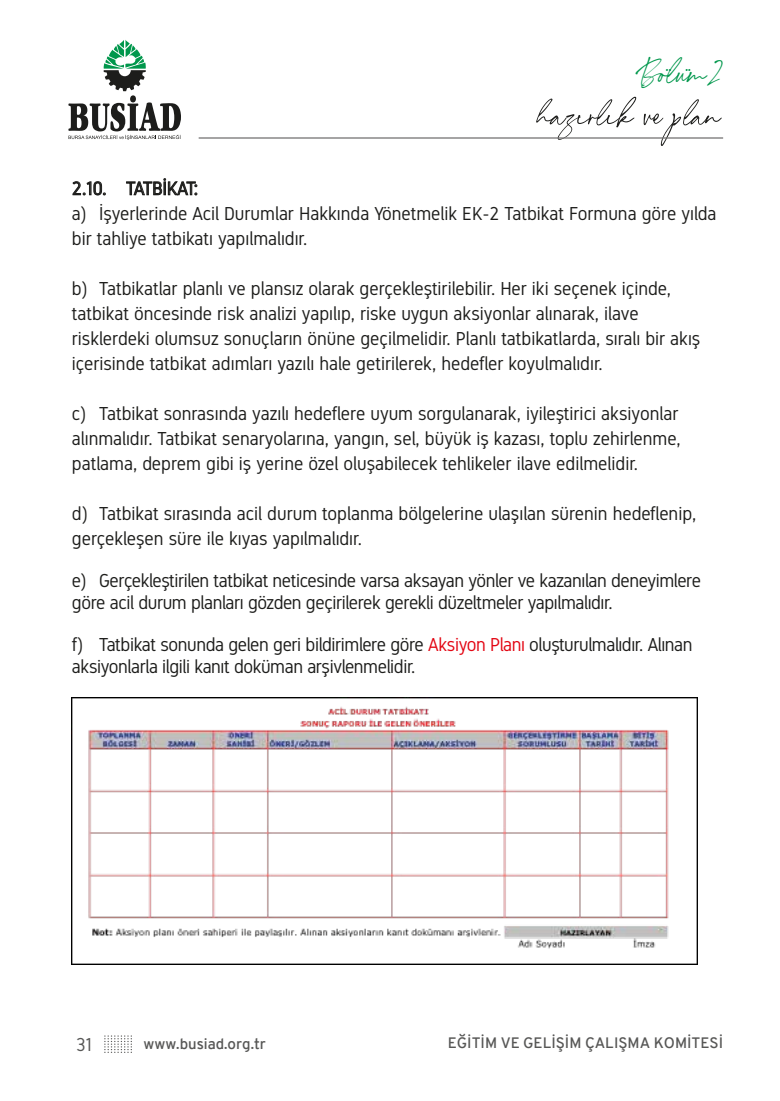
<style>
.page{position:relative;width:780px;height:1101px;background:#fff}
.page>*{position:absolute;margin:0;border:0;box-sizing:border-box;transform-origin:0 0}
.t1{font:32.5px "Annette Bradford DEMO";color:#00974c}
.t2{font:18.75px/25px "Gidole";color:#1d1d1b}
.t3{font:18.75px/21.2px "Gidole";letter-spacing:-.02em;color:#1d1d1b}
.t4{font:18.75px "Gidole";color:#575756}
.t5{font:15px "Overpass";color:#575756}
.s1{color:#e30613}
</style>
<div class="page">
<svg style="left:72px;top:181px;width:34px;height:15px"></svg>
<svg style="left:126px;top:178px;width:72px;height:18px"></svg>
<svg style="left:104px;top:1035px;width:28px;height:17px"></svg>
<svg style="left:68px;top:40px;width:113px;height:100px"></svg>
<svg style="left:536px;top:97px;width:100px;height:43px"></svg>
<svg style="left:643px;top:99px;width:78px;height:47px"></svg>
<hr style="left:199px;top:137px;width:524px;height:2px;background:#706f6f">
<img style="left:71px;top:697px;width:626px;height:267px">
<h1 class="t1" style="left:635px;top:55px;width:87px">Bolum2</h1>
<h1 class="t1" style="left:669px;top:42px;width:25px">.. ..</h1>
<p class="t2" style="left:72px;top:176px;width:646px">2.10. TATBİKAT:<br>a) İşyerlerinde Acil Durumlar Hakkında Yönetmelik EK-2 Tatbikat Formuna göre yılda bir tahliye tatbikatı yapılmalıdır.</p>
<p class="t2" style="left:72px;top:276px;width:630px">b) Tatbikatlar planlı ve plansız olarak gerçekleştirilebilir. Her iki seçenek içinde, tatbikat öncesinde risk analizi yapılıp, riske uygun aksiyonlar alınarak, ilave risklerdeki olumsuz sonuçların önüne geçilmelidir. Planlı tatbikatlarda, sıralı bir akış içerisinde tatbikat adımları yazılı hale getirilerek, hedefler koyulmalıdır.</p>
<p class="t2" style="left:72px;top:401px;width:610px;text-align:justify">c) Tatbikat sonrasında yazılı hedeflere uyum sorgulanarak, iyileştirici aksiyonlar alınmalıdır. Tatbikat senaryolarına, yangın, sel, büyük iş kazası, toplu zehirlenme, patlama, deprem gibi iş yerine özel oluşabilecek tehlikeler ilave edilmelidir.</p>
<p class="t2" style="left:72px;top:501px;width:625px">d) Tatbikat sırasında acil durum toplanma bölgelerine ulaşılan sürenin hedeflenip, gerçekleşen süre ile kıyas yapılmalıdır.</p>
<p class="t3" style="left:72px;top:570px;width:630px">e) Gerçekleştirilen tatbikat neticesinde varsa aksayan yönler ve kazanılan deneyimlere göre acil durum planları gözden geçirilerek gerekli düzeltmeler yapılmalıdır.</p>
<p class="t3" style="left:72px;top:634px;width:622px">f) Tatbikat sonunda gelen geri bildirimlere göre <span class="s1">Aksiyon Planı</span> oluşturulmalıdır. Alınan aksiyonlarla ilgili kanıt doküman arşivlenmelidir.</p>
<p class="t4" style="left:76px;top:1033px;width:18px">31</p>
<p class="t5" style="left:143px;top:1034px;width:124px">www.busiad.org.tr</p>
<p class="t5" style="left:448px;top:1033px;width:277px">EĞİTİM VE GELİŞİM ÇALIŞMA KOMİTESİ</p>
</div>
